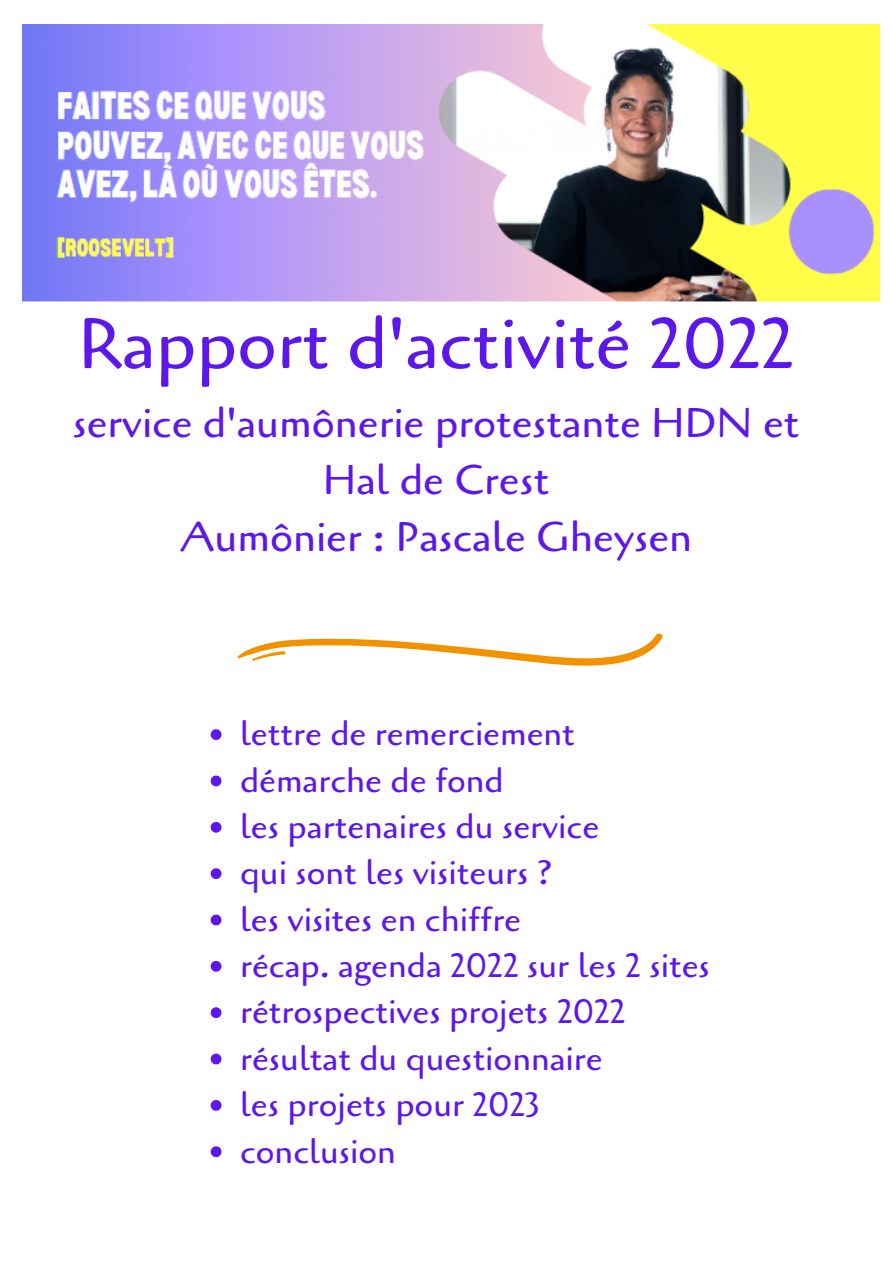
<style>
.page{position:relative;width:893px;height:1264px;background:#fff}
.page>*{position:absolute;margin:0;border:0;box-sizing:border-box;transform-origin:0 0}
.t1{font:71.4px "Cagliostro";color:#5e17eb}
.t2{font:41.55px/57.3px "Cagliostro";color:#5e17eb;text-align:center}
.t3{font:33.75px/46.3px "Cagliostro";color:#5e17eb}
</style>
<div class="page">
<img style="left:22px;top:25px;width:857px;height:277px">
<svg style="left:237px;top:633px;width:426px;height:32px"></svg>
<svg style="left:211px;top:729px;width:10px;height:11px"></svg>
<svg style="left:211px;top:775px;width:10px;height:11px"></svg>
<svg style="left:211px;top:822px;width:10px;height:10px"></svg>
<svg style="left:211px;top:868px;width:10px;height:11px"></svg>
<svg style="left:211px;top:914px;width:10px;height:11px"></svg>
<svg style="left:211px;top:961px;width:10px;height:10px"></svg>
<svg style="left:211px;top:1007px;width:10px;height:11px"></svg>
<svg style="left:211px;top:1053px;width:10px;height:11px"></svg>
<svg style="left:211px;top:1100px;width:10px;height:10px"></svg>
<svg style="left:211px;top:1146px;width:10px;height:11px"></svg>
<h1 class="t1" style="left:78px;top:297px;width:717px">Rapport d'activité 2022</h1>
<p class="t2" style="left:73px;top:394px;width:728px">service d'aumônerie protestante HDN et<br>Hal de Crest<br>Aumônier : Pascale Gheysen</p>
<p class="t3" style="left:240px;top:711px;width:471px">lettre de remerciement démarche de fond<br>les partenaires du service<br>qui sont les visiteurs ?<br>les visites en chiffre<br>récap. agenda 2022 sur les 2 sites rétrospectives projets 2022 résultat du questionnaire<br>les projets pour 2023<br>conclusion</p>
</div>
